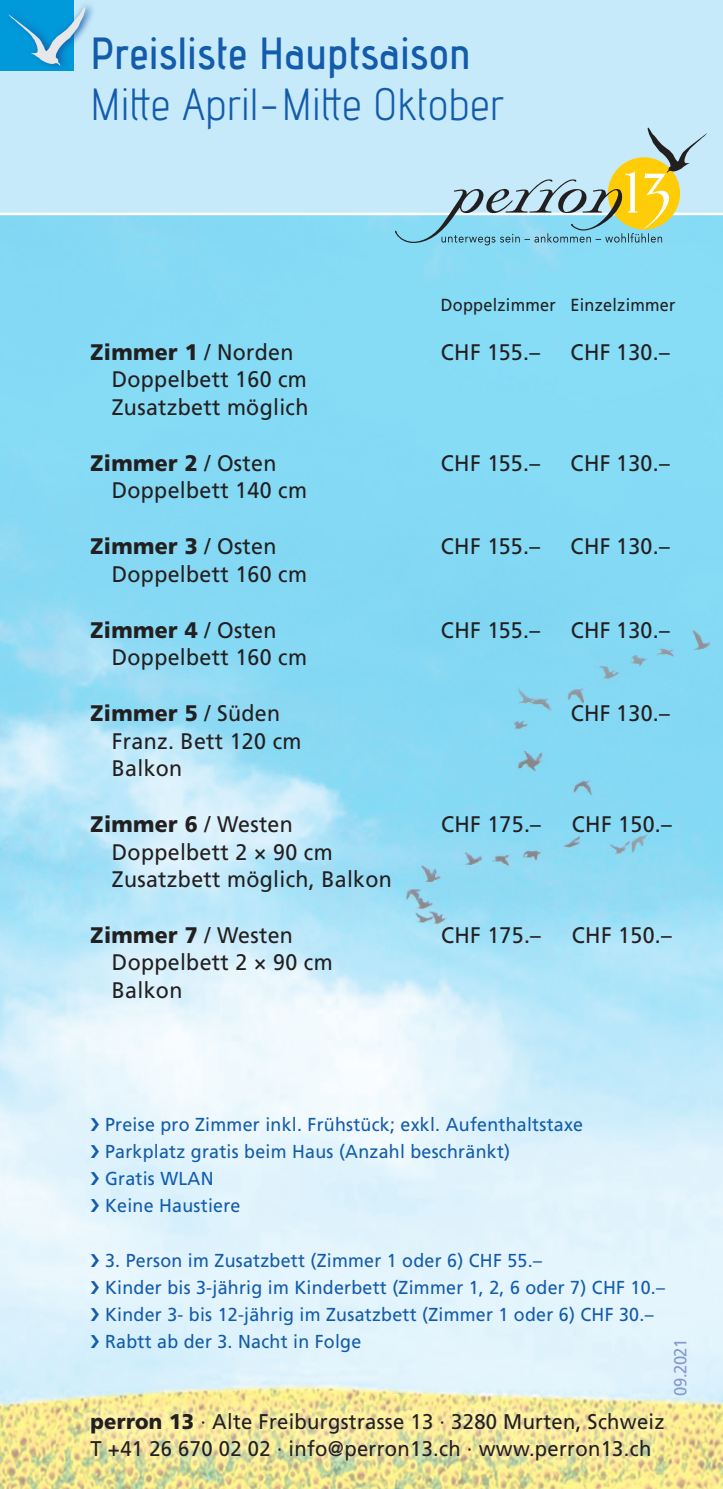
<style>
.page{position:relative;width:723px;height:1489px;background:#fff}
.page>*{position:absolute;margin:0;border:0;box-sizing:border-box;transform-origin:0 0}
.t1{font:45px "advent";letter-spacing:.015em;color:#135cab;scale:.95 1}
.t2{font:45px "advent Bd 2";letter-spacing:.015em;color:#135cab;scale:.95 1}
.t3{font:22.5px/27.5px "Frutiger LT Std";letter-spacing:.015em;color:#231f20;scale:.95 1}
.t4{font:21.25px/27.5px "Frutiger LT Std";letter-spacing:.015em;color:#231f20;scale:.95 1}
.t5{font:18.75px/27px "Frutiger LT Std";letter-spacing:.015em;color:#135cab;scale:.95 1}
.t6{font:17.5px "Frutiger LT Std";letter-spacing:.015em;color:#231f20;scale:.93 1}
.t7{font:17.5px "Frutiger LT Std";letter-spacing:-.025em;color:#8699cd;scale:.95 1}
.s1{font-weight:900}
</style>
<div class="page">
<img style="left:0;top:215px;width:723px;height:1273px">
<div style="left:0;top:0;width:723px;height:213px;background:#c6eafa"></div>
<div style="left:0;top:0;width:74px;height:71px;background:#0099da"></div>
<svg style="left:50px;top:4px;width:43px;height:63px"></svg>
<svg style="left:8px;top:7px;width:77px;height:59px"></svg>
<svg style="left:395px;top:128px;width:312px;height:117px"></svg>
<svg style="left:72px;top:1394px;width:609px;height:82px;background:#ece39c"></svg>
<svg style="left:91px;top:1117px;width:8px;height:14px"></svg>
<svg style="left:91px;top:1144px;width:8px;height:14px"></svg>
<svg style="left:91px;top:1172px;width:8px;height:13px"></svg>
<svg style="left:91px;top:1199px;width:8px;height:13px"></svg>
<svg style="left:91px;top:1253px;width:8px;height:13px"></svg>
<svg style="left:91px;top:1280px;width:8px;height:13px"></svg>
<svg style="left:91px;top:1307px;width:8px;height:13px"></svg>
<svg style="left:91px;top:1334px;width:8px;height:13px"></svg>
<h1 class="t2" style="left:90px;top:25px;width:401px">Preisliste Hauptsaison</h1>
<h1 class="t1" style="left:90px;top:76px;width:437px">Mitte April-Mitte Oktober</h1>
<p class="t6" style="left:441px;top:294px;width:254px">Doppelzimmer Einzelzimmer</p>
<p class="t3" style="left:112px;top:338px;width:209px;text-indent:-21px"><span class="s1">Zimmer 1</span> / Norden<br>Doppelbett 160 cm<br>Zusatzbett möglich</p>
<p class="t3" style="left:441px;top:338px;width:106px">CHF 155.–</p>
<p class="t3" style="left:570px;top:338px;width:106px">CHF 130.–</p>
<p class="t3" style="left:112px;top:449px;width:207px;text-indent:-21px"><span class="s1">Zimmer 2</span> / Osten<br>Doppelbett 140 cm</p>
<p class="t3" style="left:441px;top:449px;width:106px">CHF 155.–</p>
<p class="t3" style="left:571px;top:449px;width:106px">CHF 130.–</p>
<p class="t3" style="left:112px;top:532px;width:207px;text-indent:-21px"><span class="s1">Zimmer 3</span> / Osten<br>Doppelbett 160 cm</p>
<p class="t3" style="left:441px;top:532px;width:106px">CHF 155.–</p>
<p class="t3" style="left:571px;top:532px;width:106px">CHF 130.–</p>
<p class="t3" style="left:112px;top:616px;width:207px;text-indent:-21px"><span class="s1">Zimmer 4</span> / Osten<br>Doppelbett 160 cm</p>
<p class="t3" style="left:441px;top:616px;width:106px">CHF 155.–</p>
<p class="t3" style="left:571px;top:616px;width:106px">CHF 130.–</p>
<p class="t3" style="left:112px;top:699px;width:201px;text-indent:-21px"><span class="s1">Zimmer 5</span> / Süden<br>Franz. Bett 120 cm<br>Balkon</p>
<p class="t3" style="left:571px;top:699px;width:106px">CHF 130.–</p>
<p class="t3" style="left:112px;top:810px;width:296px;text-indent:-21px"><span class="s1">Zimmer 6</span> / Westen<br>Doppelbett 2 × 90 cm<br>Zusatzbett möglich, Balkon</p>
<p class="t3" style="left:441px;top:810px;width:107px">CHF 175.–</p>
<p class="t3" style="left:572px;top:810px;width:107px">CHF 150.–</p>
<p class="t3" style="left:112px;top:921px;width:234px;text-indent:-21px"><span class="s1">Zimmer 7</span> / Westen<br>Doppelbett 2 × 90 cm<br>Balkon</p>
<p class="t3" style="left:441px;top:921px;width:107px">CHF 175.–</p>
<p class="t3" style="left:572px;top:921px;width:107px">CHF 150.–</p>
<p class="t5" style="left:105px;top:1111px;width:505px">Preise pro Zimmer inkl. Frühstück; exkl. Aufenthaltstaxe Parkplatz gratis beim Haus (Anzahl beschränkt)<br>Gratis WLAN<br>Keine Haustiere</p>
<p class="t5" style="left:105px;top:1246px;width:591px">3. Person im Zusatzbett (Zimmer 1 oder 6) CHF 55.–<br>Kinder bis 3-jährig im Kinderbett (Zimmer 1, 2, 6 oder 7) CHF 10.– Kinder 3- bis 12-jährig im Zusatzbett (Zimmer 1 oder 6) CHF 30.– Rabtt ab der 3. Nacht in Folge</p>
<p class="t4" style="left:90px;top:1407px;width:606px"><span class="s1">perron 13</span> · Alte Freiburgstrasse 13 · 3280 Murten, Schweiz<br>T +41 26 670 02 02 · info@perron13.ch · www.perron13.ch</p>
<p class="t7" style="left:670px;top:1395px;width:62px;rotate:-90deg">09.2021</p>
</div>
